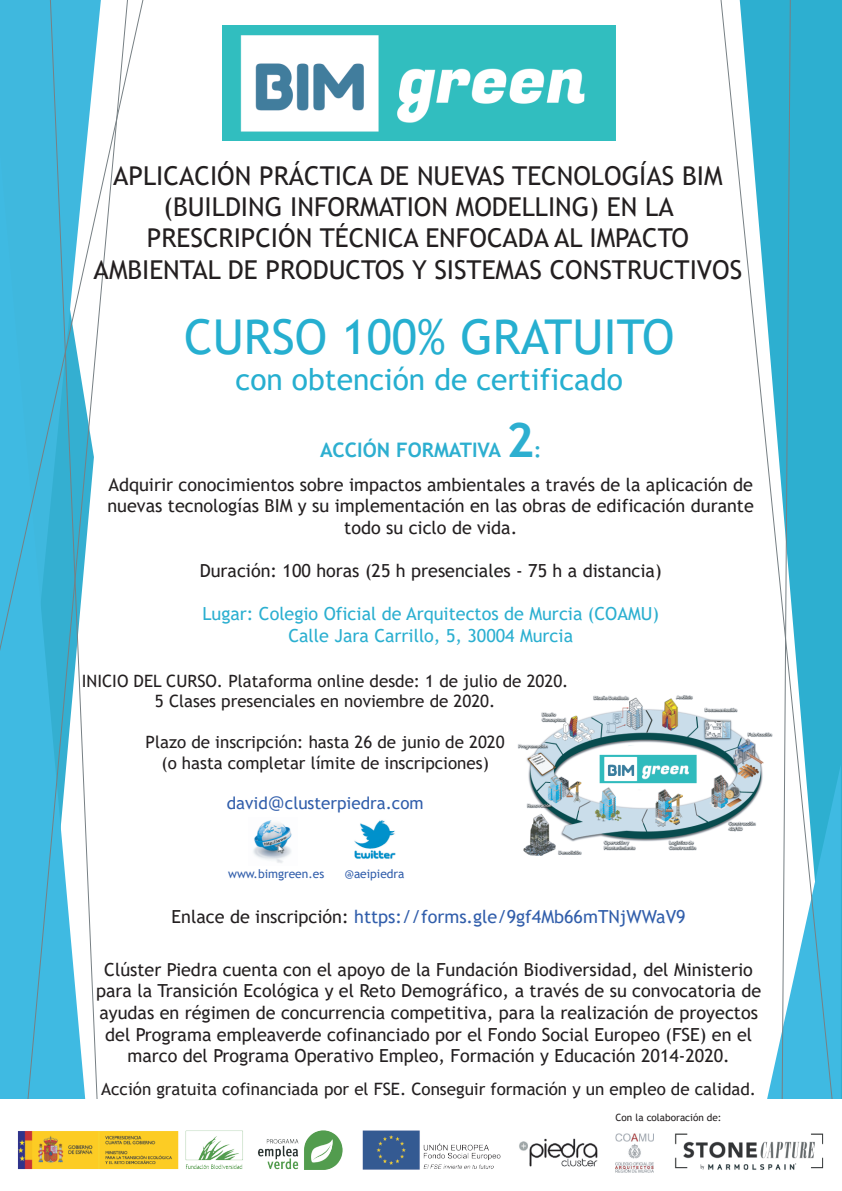
<style>
.page{position:relative;width:842px;height:1191px;background:#fff}
.page>*{position:absolute;margin:0;border:0;box-sizing:border-box;transform-origin:0 0}
.t1{font:48px "Trebuchet MS";color:#26afd0}
.t2{font:700 48px "Trebuchet MS";color:#2dafd0}
.t3{font:30px "Trebuchet MS";color:#26afd0}
.t4{font:26px/31.2px "Trebuchet MS";color:#231f20;text-align:center}
.t5{font:700 20px "Trebuchet MS";color:#2dafd0}
.t6{font:18px/21.6px "Trebuchet MS";color:#231f20;text-align:center}
.t7{font:18px/21.6px "Trebuchet MS";color:#2bafd0;text-align:center}
.t8{font:18px "Trebuchet MS";color:#315eab}
.t9{font:17px/20.4px "Trebuchet MS";color:#231f20;text-align:center}
.t10{font:17px "Trebuchet MS";color:#315eab}
.t11{font:12px "Trebuchet MS";color:#315eab}
.t12{font:10px "Trebuchet MS";color:#231f20}
.s1{font-family:"Verdana"}
.s2{color:#231f20}
</style>
<div class="page">
<div style="left:0;top:655px;width:19px;height:444px;background:#3fbae2"></div>
<div style="left:19px;top:655px;width:30px;height:444px;background:#3fbae2"></div>
<svg style="left:49px;top:655px;width:49px;height:444px"></svg>
<svg style="left:0;top:0;width:144px;height:655px"></svg>
<svg style="left:720px;top:0;width:122px;height:1099px"></svg>
<img style="left:517px;top:692px;width:257px;height:167px">
<div style="left:590px;top:745px;width:113px;height:45px;background:#fff;border-radius:50%"></div>
<div style="left:611px;top:778px;width:27px;height:17px;background:#fff;border-radius:50%"></div>
<img style="left:596px;top:750px;width:101px;height:35px">
<img style="left:354px;top:820px;width:42px;height:39px">
<img style="left:253px;top:820px;width:39px;height:43px">
<img style="left:223px;top:25px;width:392px;height:115px">
<img style="left:18px;top:1130px;width:483px;height:39px">
<img style="left:519px;top:1138px;width:79px;height:29px">
<img style="left:615px;top:1133px;width:39px;height:39px">
<img style="left:675px;top:1133px;width:149px;height:37px">
<h3 class="t4" style="left:94px;top:160px;width:650px">APLICACIÓN PRÁCTICA DE NUEVAS TECNOLOGÍAS BIM (BUILDING INFORMATION MODELLING) EN LA PRESCRIPCIÓN TÉCNICA ENFOCADA AL IMPACTO AMBIENTAL DE PRODUCTOS Y SISTEMAS CONSTRUCTIVOS</h3>
<h1 class="t1" style="left:184px;top:307px;width:492px">CURSO 100% GRATUITO</h1>
<h2 class="t3" style="left:236px;top:360px;width:389px">con obtención de certificado</h2>
<h1 class="t2" style="left:506px;top:410px;width:30px">2</h1>
<p class="t5" style="left:320px;top:437px;width:183px">ACCIÓN FORMATIVA</p>
<p class="t5" style="left:534px;top:437px;width:9px">:</p>
<p class="t6" style="left:107px;top:473px;width:648px">Adquirir conocimientos sobre impactos ambientales a través de la aplicación de nuevas tecnologías BIM y su implementación en las obras de edificación durante todo su ciclo de vida.</p>
<p class="t6" style="left:200px;top:560px;width:463px">Duración: 100 horas (25 h presenciales - 75 h a distancia)</p>
<p class="t7" style="left:202px;top:603px;width:458px">Lugar: Colegio Oficial de Arquitectos de Murcia (COAMU)<br>Calle Jara Carrillo, 5, 30004 Murcia</p>
<p class="t9" style="left:82px;top:670px;width:488px">INICIO DEL CURSO. Plataforma online desde: 1 de julio de 2020.<br>5 Clases presenciales en noviembre de 2020.</p>
<p class="t9" style="left:146px;top:731px;width:361px">Plazo de inscripción: hasta 26 de junio de 2020 (o hasta completar límite de inscripciones)</p>
<p class="t10" style="left:227px;top:792px;width:198px">david<span class="s1">@</span>clusterpiedra.com</p>
<p class="t11" style="left:228px;top:866px;width:98px">www.bimgreen.es</p>
<p class="t11" style="left:345px;top:866px;width:61px">@aeipiedra</p>
<p class="t8" style="left:172px;top:905px;width:516px"><span class="s2">Enlace de inscripción:</span> https://forms.gle/9gf4Mb66mTNjWWaV9</p>
<p class="t6" style="left:96px;top:958px;width:666px">Clúster Piedra cuenta con el apoyo de la Fundación Biodiversidad, del Ministerio para la Transición Ecológica y el Reto Demográfico, a través de su convocatoria de ayudas en régimen de concurrencia competitiva, para la realización de proyectos del Programa empleaverde cofinanciado por el Fondo Social Europeo (FSE) en el marco del Programa Operativo Empleo, Formación y Educación 2014-2020.</p>
<p class="t9" style="left:101px;top:1078px;width:656px">Acción gratuita cofinanciada por el FSE. Conseguir formación y un empleo de calidad.</p>
<p class="t12" style="left:616px;top:1110px;width:107px">Con la colaboración de:</p>
</div>
